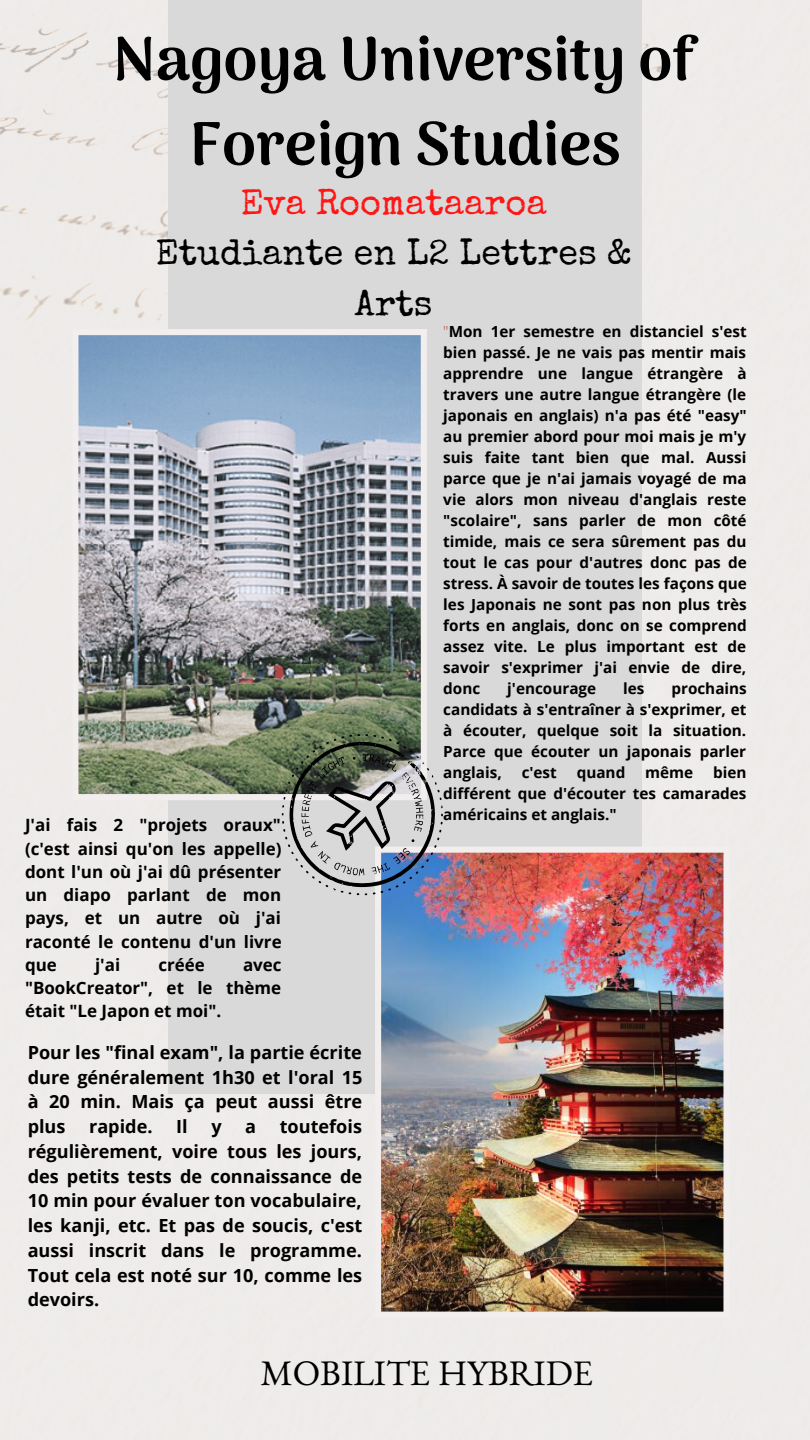
<style>
.page{position:relative;width:810px;height:1440px;background:#eeebea}
.page>*{position:absolute;margin:0;border:0;box-sizing:border-box;transform-origin:0 0}
.t1{font:900 61px/84.8px "Arima Madurai";color:#000;text-align:center}
.t2{font:36px/50.2px "Special Elite";color:#000;text-align:center}
.t3{font:36px "Benne";color:#000}
.t4{font:36px "Special Elite";color:#ff1616}
.t5{font:700 18.1px/24.8px "Open Sans";color:#000;text-align:justify}
.t6{font:700 17px/23.2px "Open Sans";color:#000;text-align:justify}
.t7{font:700 15.3px/21px "Open Sans";color:#000;text-align:justify}
.s1{font-weight:300;color:#b9514b}
</style>
<div class="page">
<div style="left:169px;top:0;width:473px;height:1093px;background:#d9d9d9"></div>
<img style="left:72px;top:329px;width:355px;height:471px">
<img style="left:375px;top:847px;width:355px;height:471px">
<svg style="left:282px;top:734px;width:161px;height:161px"></svg>
<p class="t1" style="left:113px;top:16px;width:586px">Nagoya University of<br>Foreign Studies</p>
<p class="t4" style="left:241px;top:189px;width:308px">Eva Roomataaroa</p>
<p class="t2" style="left:156px;top:232px;width:477px">Etudiante en L2 Lettres &amp;<br>Arts</p>
<p class="t6" style="left:25px;top:813px;width:258px">J'ai fais 2 "projets oraux" (c'est ainsi qu'on les appelle) dont l'un où j'ai dû présenter un diapo parlant de mon pays, et un autre où j'ai raconté le contenu d'un livre que</p>
<p class="t6" style="left:95px;top:953px;width:27px">j'ai</p>
<p class="t6" style="left:158px;top:953px;width:48px">créée</p>
<p class="t6" style="left:25px;top:953px;width:258px;text-indent:218px">avec "BookCreator", et le thème était "Le Japon et moi".</p>
<p class="t5" style="left:28px;top:1039px;width:336px">Pour les "final exam", la partie écrite dure généralement 1h30 et l'oral 15 à 20 min. Mais ça peut aussi être plus</p>
<p class="t5" style="left:28px;top:1114px;width:336px;text-indent:252px">toutefois régulièrement, voire tous les jours, des petits tests de connaissance de 10 min pour évaluer ton vocabulaire, les kanji, etc. Et pas de soucis, c'est aussi inscrit dans le programme.<br>Tout cela est noté sur 10, comme les devoirs.</p>
<p class="t5" style="left:89px;top:1114px;width:65px">rapide.</p>
<p class="t5" style="left:176px;top:1114px;width:13px">Il</p>
<p class="t5" style="left:211px;top:1114px;width:12px">y</p>
<p class="t5" style="left:245px;top:1114px;width:12px">a</p>
<p class="t7" style="left:443px;top:321px;width:305px"><span class="s1">"</span>Mon 1er semestre en distanciel s'est bien passé. Je ne vais pas mentir mais apprendre une langue étrangère à travers une autre langue étrangère (le japonais en anglais) n'a pas été "easy" au premier abord pour moi mais je m'y suis faite tant bien que mal. Aussi parce que je n'ai jamais voyagé de ma vie alors mon niveau d'anglais reste "scolaire", sans parler de mon côté timide, mais ce sera sûrement pas du tout le cas pour d'autres donc pas de stress. À savoir de toutes les façons que les Japonais ne sont pas non plus très forts en anglais, donc on se comprend assez vite. Le plus important est de savoir s'exprimer j'ai envie de dire, donc</p>
<p class="t7" style="left:443px;top:678px;width:305px;text-indent:228px">prochains candidats à s'entraîner à s'exprimer, et à écouter, quelque soit la situation.<br>Parce que écouter un japonais parler anglais,</p>
<p class="t7" style="left:507px;top:678px;width:90px">j'encourage</p>
<p class="t7" style="left:623px;top:678px;width:23px">les</p>
<p class="t7" style="left:522px;top:762px;width:37px">c'est</p>
<p class="t7" style="left:577px;top:762px;width:50px">quand</p>
<p class="t7" style="left:645px;top:762px;width:50px">même</p>
<p class="t7" style="left:443px;top:762px;width:305px;text-indent:270px">bien différent que d'écouter tes camarades américains et anglais."</p>
<p class="t3" style="left:260px;top:1362px;width:333px">MOBILITE HYBRIDE</p>
</div>
